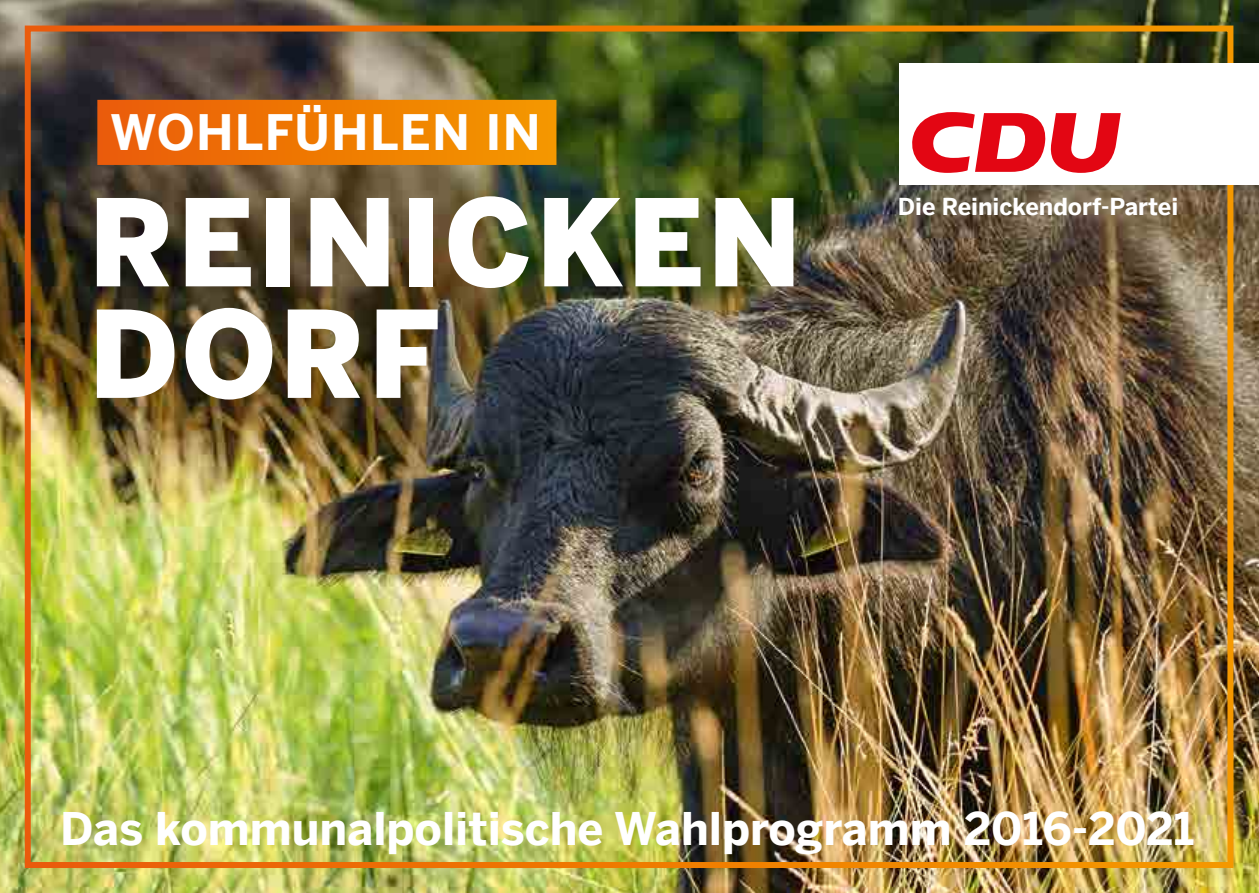
<style>
.page{position:relative;width:1259px;height:893px;background:#fff}
.page>*{position:absolute;margin:0;border:0;box-sizing:border-box;transform-origin:0 0}
.t1{font:900 119.4px/111.6px "Benton Sans";letter-spacing:.025em;color:#fff}
.t2{font:700 48.9px "Benton Sans";letter-spacing:.025em;color:#fff}
.t3{font:700 45px "Benton Sans";color:#fff}
.t4{font:700 23.4px "Benton Sans";color:#fff}
</style>
<div class="page">
<img style="left:0;top:0;width:1259px;height:893px">
<div style="left:899px;top:63px;width:360px;height:122px;background:#fff"></div>
<svg style="left:912px;top:112px;width:208px;height:61px"></svg>
<div style="left:97px;top:100px;width:459px;height:65px;background:linear-gradient(to right,#ea5b09,#f49800)"></div>
<p class="t2" style="left:110px;top:103px;width:432px">WOHLFÜHLEN IN</p>
<h1 class="t1" style="left:89px;top:185px;width:714px">REINICKEN<br>DORF</h1>
<p class="t4" style="left:898px;top:193px;width:282px">Die Reinickendorf-Partei</p>
<p class="t3" style="left:60px;top:802px;width:1135px">Das kommunalpolitische Wahlprogramm 2016-2021</p>
</div>
